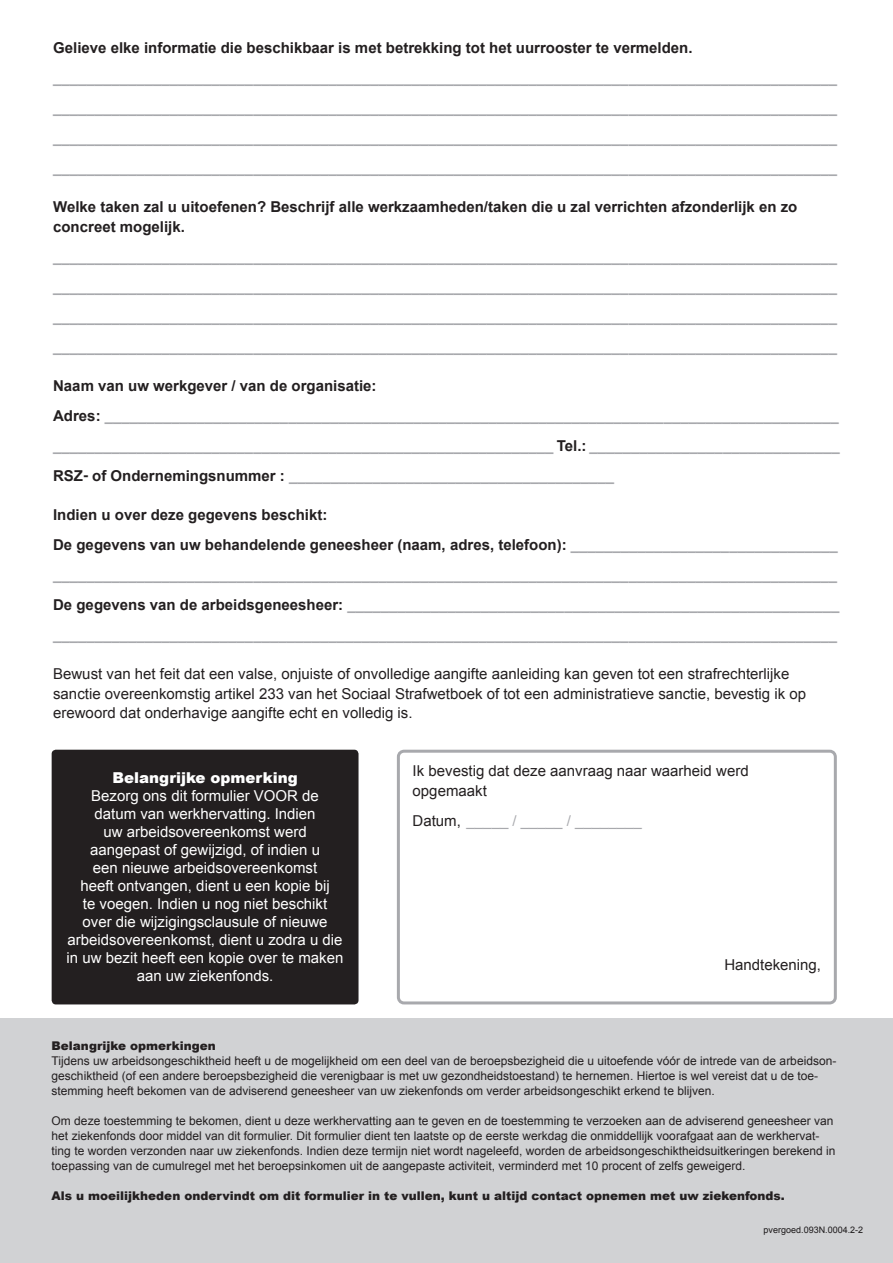
<style>
.page{position:relative;width:893px;height:1263px;background:#fff}
.page>*{position:absolute;margin:0;border:0;box-sizing:border-box;transform-origin:0 0}
.t1{font:700 15px "Arial";color:#a8a9ad}
.t2{font:700 15px/19.5px "Arial";color:#231f20}
.t3{font:15px/18px "Arial";color:#fff;text-align:center}
.t4{font:15px/19.5px "Arial";color:#231f20}
.t5{font:15px "Arial";color:#a8a9ad}
.t6{font:900 15px "Arial";color:#fff}
.t7{font:12px/15px "Arial";color:#231f20}
.t8{font:900 12px "Arial";color:#231f20}
.t9{font:9px "Arial";color:#231f20}
.s1{color:#231f20}
.s2{color:#a8a9ad}
</style>
<div class="page">
<div style="left:0;top:1018px;width:893px;height:245px;background:#d1d2d4"></div>
<div style="left:52px;top:750px;width:306px;height:254px;background:#231f20;border-radius:4px"></div>
<div style="left:397px;top:750px;width:440px;height:254px;border:3px solid #a8a9ad;border-radius:6px"></div>
<p class="t2" style="left:53px;top:39px;width:641px">Gelieve elke informatie die beschikbaar is met betrekking tot het uurrooster te vermelden.</p>
<p class="t1" style="left:53px;top:68px;width:785px">______________________________________________________________________________________________</p>
<p class="t1" style="left:53px;top:98px;width:785px">______________________________________________________________________________________________</p>
<p class="t1" style="left:53px;top:128px;width:785px">______________________________________________________________________________________________</p>
<p class="t1" style="left:53px;top:158px;width:785px">______________________________________________________________________________________________</p>
<p class="t2" style="left:53px;top:198px;width:746px">Welke taken zal u uitoefenen? Beschrijf alle werkzaamheden/taken die u zal verrichten afzonderlijk en zo concreet mogelijk.</p>
<p class="t1" style="left:53px;top:247px;width:785px">______________________________________________________________________________________________</p>
<p class="t1" style="left:53px;top:277px;width:785px">______________________________________________________________________________________________</p>
<p class="t1" style="left:53px;top:307px;width:785px">______________________________________________________________________________________________</p>
<p class="t1" style="left:53px;top:337px;width:785px">______________________________________________________________________________________________</p>
<p class="t2" style="left:53px;top:376px;width:325px">Naam van uw werkgever / van de organisatie:</p>
<p class="t1" style="left:53px;top:406px;width:787px"><span class="s1">Adres:</span> ________________________________________________________________________________________</p>
<p class="t1" style="left:53px;top:436px;width:788px">____________________________________________________________ <span class="s1">Tel.:</span> ______________________________</p>
<p class="t1" style="left:53px;top:466px;width:563px"><span class="s1">RSZ- of Ondernemingsnummer :</span> _______________________________________</p>
<p class="t2" style="left:53px;top:505px;width:276px">Indien u over deze gegevens beschikt:</p>
<p class="t2" style="left:53px;top:535px;width:786px">De gegevens van uw behandelende geneesheer (naam, adres, telefoon): <span class="s2">________________________________</span></p>
<p class="t1" style="left:53px;top:565px;width:785px">______________________________________________________________________________________________</p>
<p class="t1" style="left:53px;top:595px;width:788px"><span class="s1">De gegevens van de arbeidsgeneesheer:</span> ___________________________________________________________</p>
<p class="t1" style="left:53px;top:625px;width:785px">______________________________________________________________________________________________</p>
<p class="t4" style="left:53px;top:664px;width:754px">Bewust van het feit dat een valse, onjuiste of onvolledige aangifte aanleiding kan geven tot een strafrechterlijke sanctie overeenkomstig artikel 233 van het Sociaal Strafwetboek of tot een administratieve sanctie, bevestig ik op erewoord dat onderhavige aangifte echt en volledig is.</p>
<p class="t6" style="left:112px;top:767px;width:187px">Belangrijke opmerking</p>
<p class="t3" style="left:67px;top:787px;width:278px">Bezorg ons dit formulier VOOR de<br>datum van werkhervatting. Indien<br>uw arbeidsovereenkomst werd aangepast of gewijzigd, of indien u<br>een nieuwe arbeidsovereenkomst<br>heeft ontvangen, dient u een kopie bij<br>te voegen. Indien u nog niet beschikt over die wijzigingsclausule of nieuwe arbeidsovereenkomst, dient u zodra u die in uw bezit heeft een kopie over te maken aan uw ziekenfonds.</p>
<p class="t4" style="left:413px;top:761px;width:337px">Ik bevestig dat deze aanvraag naar waarheid werd opgemaakt</p>
<p class="t5" style="left:413px;top:811px;width:231px"><span class="s1">Datum,</span> _____ / _____ / ________</p>
<p class="t4" style="left:724px;top:955px;width:98px">Handtekening,</p>
<p class="t8" style="left:52px;top:1037px;width:166px">Belangrijke opmerkingen</p>
<p class="t7" style="left:52px;top:1054px;width:786px">Tijdens uw arbeidsongeschiktheid heeft u de mogelijkheid om een deel van de beroepsbezigheid die u uitoefende vóór de intrede van de arbeidson&shy;geschiktheid (of een andere beroepsbezigheid die verenigbaar is met uw gezondheidstoestand) te hernemen. Hiertoe is wel vereist dat u de toe&shy;stemming heeft bekomen van de adviserend geneesheer van uw ziekenfonds om verder arbeidsongeschikt erkend te blijven.</p>
<p class="t7" style="left:52px;top:1114px;width:785px">Om deze toestemming te bekomen, dient u deze werkhervatting aan te geven en de toestemming te verzoeken aan de adviserend geneesheer van het ziekenfonds door middel van dit formulier. Dit formulier dient ten laatste op de eerste werkdag die onmiddellijk voorafgaat aan de werkhervat&shy;ting te worden verzonden naar uw ziekenfonds. Indien deze termijn niet wordt nageleefd, worden de arbeidsongeschiktheidsuitkeringen berekend in toepassing van de cumulregel met het beroepsinkomen uit de aangepaste activiteit, verminderd met 10 procent of zelfs geweigerd.</p>
<p class="t8" style="left:52px;top:1187px;width:735px">Als u moeilijkheden ondervindt om dit formulier in te vullen, kunt u altijd contact opnemen met uw ziekenfonds.</p>
<p class="t9" style="left:764px;top:1224px;width:101px">pvergoed.093N.0004.2-2</p>
</div>
